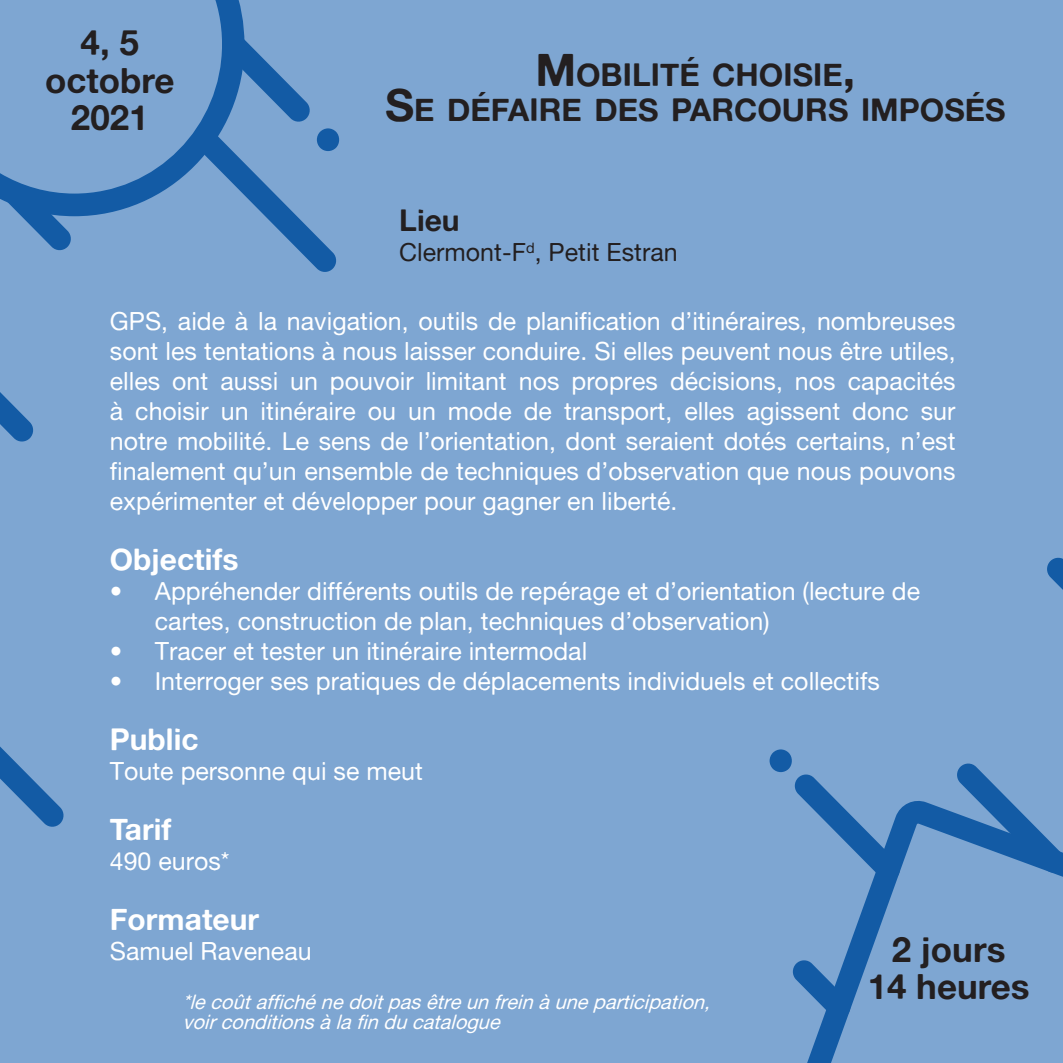
<style>
.page{position:relative;width:1063px;height:1063px;background:#7ea6d2}
.page>*{position:absolute;margin:0;border:0;box-sizing:border-box;transform-origin:0 0}
.t1{font:35px/37.5px "Alte Haas Grotesk Bold";color:#231f20;text-align:center}
.t2{font:31.5px/35px "Alte Haas Grotesk Bold";color:#231f20;text-align:center}
.t3{font:30px "Alte Haas Grotesk Bold";color:#fff}
.t4{font:30px "Alte Haas Grotesk Bold";color:#231f20}
.t5{font:25px/30px "Alte Haas Grotesk";color:#fff;text-align:justify}
.t6{font:25px "Alte Haas Grotesk";color:#231f20}
.t7{font:italic 20px/20px "Alte Haas Grotesk";color:#fff}
.s1{font-size:45px}
</style>
<div class="page">
<svg style="left:807px;top:801px;width:256px;height:262px"></svg>
<svg style="left:21px;top:216px;width:51px;height:35px"></svg>
<svg style="left:244px;top:34px;width:96px;height:238px"></svg>
<svg style="left:793px;top:959px;width:58px;height:61px"></svg>
<svg style="left:770px;top:749px;width:131px;height:133px"></svg>
<svg style="left:957px;top:763px;width:106px;height:111px"></svg>
<svg style="left:0;top:0;width:244px;height:216px"></svg>
<svg style="left:0;top:392px;width:34px;height:50px"></svg>
<svg style="left:0;top:746px;width:64px;height:81px"></svg>
<svg style="left:1047px;top:557px;width:16px;height:33px"></svg>
<h1 class="t1" style="left:45px;top:23px;width:131px">4, 5 octobre<br>2021</h1>
<p class="t2" style="left:385px;top:57px;width:622px"><span class="s1">M</span> OBILITÉ CHOISIE<span class="s1">,<br>S</span>E DÉFAIRE DES PARCOURS IMPOSÉS</p>
<p class="t4" style="left:399px;top:202px;width:62px">Lieu</p>
<p class="t6" style="left:399px;top:237px;width:280px">Clermont-F<sup>d</sup>, Petit Estran</p>
<p class="t5" style="left:110px;top:306px;width:847px">GPS, aide à la navigation, outils de planification d’itinéraires, nombreuses sont les tentations à nous laisser conduire. Si elles peuvent nous être utiles, elles ont aussi un pouvoir limitant nos propres décisions, nos capacités à choisir un itinéraire ou un mode de transport, elles agissent donc sur notre mobilité. Le sens de l’orientation, dont seraient dotés certains, n’est finalement qu’un ensemble de techniques d’observation que nous pouvons expérimenter et développer pour gagner en liberté.</p>
<p class="t3" style="left:110px;top:541px;width:130px">Objectifs</p>
<p class="t5" style="left:155px;top:576px;width:767px;text-indent:-45px">• Appréhender différents outils de repérage et d’orientation (lecture de cartes, construction de plan, techniques d’observation)</p>
<p class="t5" style="left:110px;top:636px;width:479px">• Tracer et tester un itinéraire intermodal</p>
<p class="t5" style="left:110px;top:666px;width:772px">• Interroger ses pratiques de déplacements individuels et collectifs</p>
<p class="t3" style="left:110px;top:721px;width:90px">Public</p>
<p class="t5" style="left:110px;top:756px;width:315px">Toute personne qui se meut</p>
<p class="t3" style="left:110px;top:811px;width:63px">Tarif</p>
<p class="t5" style="left:110px;top:846px;width:121px">490 euros*</p>
<p class="t3" style="left:110px;top:901px;width:151px">Formateur</p>
<p class="t5" style="left:110px;top:936px;width:203px">Samuel Raveneau</p>
<h1 class="t1" style="left:868px;top:930px;width:164px">2 jours<br>14 heures</h1>
<p class="t7" style="left:182px;top:991px;width:535px">*lecoûtaffichénedoitpasêtreunfreinàuneparticipation, voirconditionsàlafinducatalogue</p>
</div>
